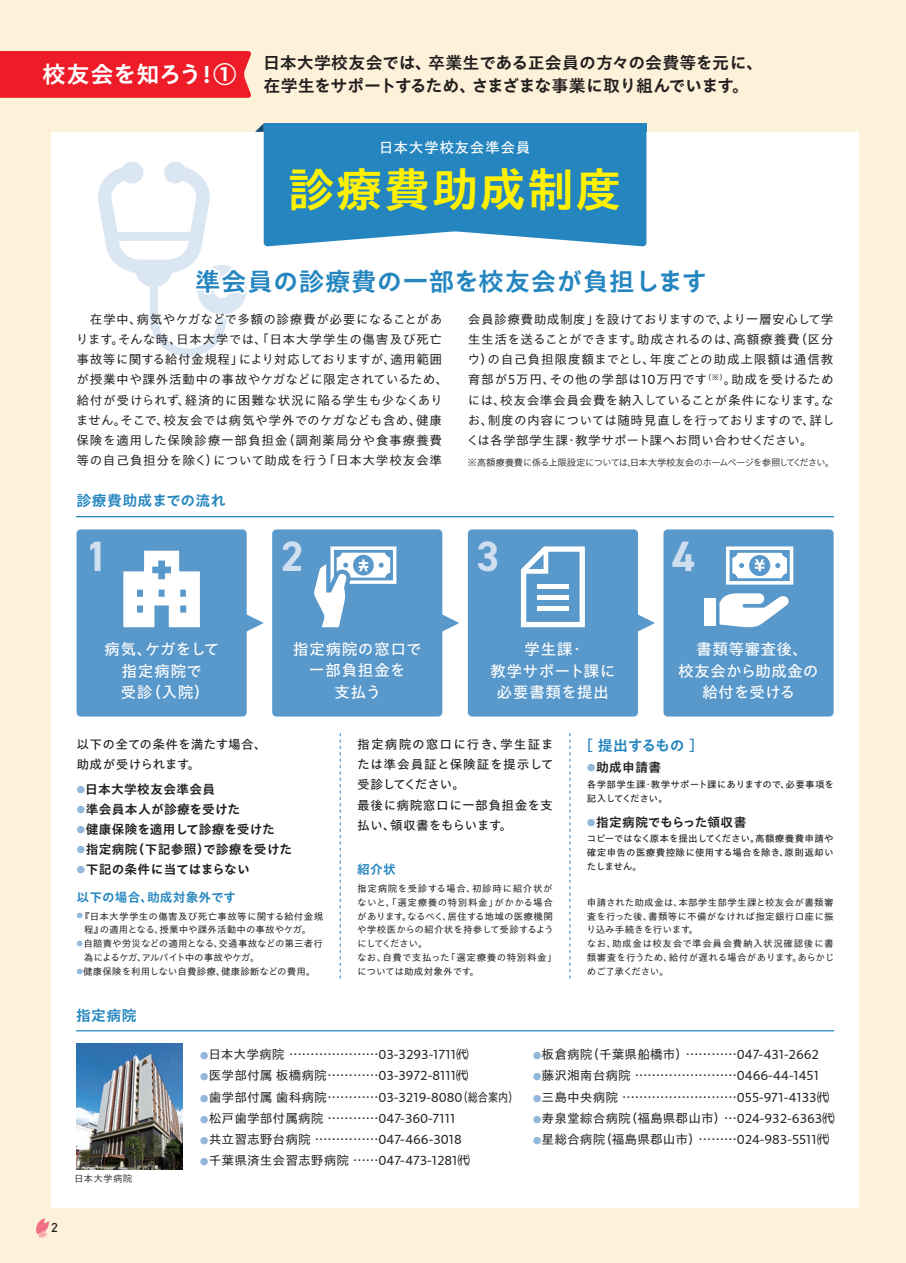
<style>
.page{position:relative;width:906px;height:1263px;background:#fef1d9}
.page>*{position:absolute;margin:0;border:0;box-sizing:border-box;transform-origin:0 0}
.t1{font:700 46.8px "P Aoto Gothic Std N";letter-spacing:.025em;color:#fff101}
.t2{font:700 42.45px "DIN2014";color:#d0dfef}
.t3{font:700 25.5px "P Aoto Gothic Std N";letter-spacing:.02em;color:#2586bf}
.t4{font:700 23.4px "P Aoto Gothic Std N";letter-spacing:-.025em;color:#fff}
.t5{font:700 16.95px/23.4px "P Aoto Gothic Std N";letter-spacing:-.02em;color:#231f20}
.t6{font:500 15.9px/21.3px "P Aoto Gothic Std N";letter-spacing:.005em;color:#fff;text-align:center}
.t7{font:500 15.9px/21.3px "P Aoto Gothic Std N";letter-spacing:.025em;color:#fff;text-align:center}
.t8{font:700 14.85px "P Aoto Gothic Std N";letter-spacing:.025em;color:#2586bf}
.t9{font:500 14.85px "P Aoto Gothic Std N";letter-spacing:.025em;color:#fff}
.t10{font:12.75px/20.2px "P Aoto Gothic Std N";color:#231f20;text-align:justify}
.t11{font:12.75px/20.2px "P Aoto Gothic Std N";letter-spacing:.03em;color:#231f20}
.t12{font:700 12.75px/27.6px "P Aoto Gothic Std N";letter-spacing:.01em;color:#231f20}
.t13{font:500 12.75px/20.2px "P Aoto Gothic Std N";letter-spacing:.025em;color:#231f20}
.t14{font:500 12.75px/20.2px "P Aoto Gothic Std N";letter-spacing:.005em;color:#231f20}
.t15{font:700 12.75px "P Aoto Gothic Std N";letter-spacing:-.015em;color:#231f20}
.t16{font:700 12.75px "P Aoto Gothic Std N";color:#2586bf}
.t17{font:500 12.75px "DIN Pro";color:#231f20}
.t18{font:9.6px/13.8px "P Aoto Gothic Std N";letter-spacing:.01em;color:#231f20}
.t19{font:500 9.6px/13.8px "P Aoto Gothic Std N";letter-spacing:.015em;color:#231f20;text-align:justify}
.t20{font:300 9.6px "P Aoto Gothic Std N";letter-spacing:-.08em;color:#231f20}
.t21{font:9.6px/13.8px "P Aoto Gothic Std N";letter-spacing:-.01em;color:#231f20}
.t22{font:500 9.6px/13.8px "P Aoto Gothic Std N";letter-spacing:-.005em;color:#231f20}
.s1{font-weight:500;font-size:9px;color:#93b6db}
.s2{color:#2586bf}
.s3{font-size:6.75px;color:#93b6db}
.s4{font-weight:500}
.s5{font-size:9px;color:#93b6db}
</style>
<div class="page">
<div style="left:51px;top:132px;width:808px;height:1076px;background:#fff"></div>
<hr style="left:77px;top:1030px;width:756px;height:1px;background:#2586bf">
<hr style="left:77px;top:516px;width:756px;height:1px;background:#2586bf">
<div style="left:0;top:51px;width:251px;height:47px;background:#ee1c28"></div>
<svg style="left:97px;top:162px;width:307px;height:195px;background:#f9fbfd"></svg>
<div style="left:402px;top:276px;width:27px;height:8px;border:4px solid #fff"></div>
<div style="left:426px;top:254px;width:283px;height:45px;background:#fff"></div>
<svg style="left:340px;top:733px;width:1px;height:247px"></svg>
<svg style="left:569px;top:733px;width:1px;height:247px"></svg>
<div style="left:264px;top:132px;width:382px;height:114px;background:#2586bf"></div>
<svg style="left:255px;top:123px;width:9px;height:9px"></svg>
<div style="left:272px;top:529px;width:170px;height:187px;background:#5998ca;border-radius:4px"></div>
<div style="left:77px;top:529px;width:170px;height:187px;background:#5998ca;border-radius:4px"></div>
<svg style="left:123px;top:551px;width:77px;height:76px"></svg>
<div style="left:468px;top:529px;width:170px;height:187px;background:#5998ca;border-radius:4px"></div>
<svg style="left:521px;top:546px;width:64px;height:81px"></svg>
<hr style="left:537px;top:584px;width:31px;height:4px;background:#fff">
<hr style="left:537px;top:595px;width:31px;height:4px;background:#fff">
<hr style="left:537px;top:606px;width:31px;height:4px;background:#fff">
<div style="left:663px;top:529px;width:170px;height:187px;background:#5998ca;border-radius:4px"></div>
<svg style="left:719px;top:593px;width:70px;height:35px"></svg>
<div style="left:704px;top:597px;width:11px;height:28px;background:#fff"></div>
<svg style="left:726px;top:546px;width:67px;height:39px"></svg>
<svg style="left:246px;top:612px;width:18px;height:22px"></svg>
<svg style="left:442px;top:612px;width:17px;height:22px"></svg>
<svg style="left:638px;top:612px;width:17px;height:22px"></svg>
<img style="left:77px;top:1043px;width:106px;height:126px">
<div style="left:264px;top:123px;width:382px;height:9px;background:#2586bf"></div>
<svg style="left:314px;top:546px;width:82px;height:81px"></svg>
<svg style="left:36px;top:1218px;width:13px;height:20px"></svg>
<h3 class="t4" style="left:43px;top:62px;width:195px">校友会を知ろう！①</h3>
<h3 class="t5" style="left:263px;top:51px;width:502px">日本大学校友会では、卒業生である正会員の方々の会費等を元に、在学生をサポートするため、さまざまな事業に取り組んでいます。</h3>
<p class="t9" style="left:379px;top:140px;width:153px">日本大学校友会準会員</p>
<h1 class="t1" style="left:288px;top:163px;width:336px">診療費助成制度</h1>
<h3 class="t3" style="left:195px;top:267px;width:513px">準会員の診療費の一部を校友会が負担します</h3>
<p class="t11" style="left:76px;top:310px;width:374px">　在学中、病気やケガなどで多額の診療費が必要になることがあります。そんな時、日本大学では、「日本大学学生の傷害及び死亡事故等に関する給付金規程」により対応しておりますが、適用範囲が授業中や課外活動中の事故やケガなどに限定されているため、給付が受けられず、経済的に困難な状況に陥る学生も少なくありません。そこで、校友会では病気や学外でのケガなども含め、健康保険を適用した保険診療一部負担金（調剤薬局分や食事療養費等の自己負担分を除く）について助成を行う「日本大学校友会準</p>
<p class="t10" style="left:466px;top:310px;width:370px">会員診療費助成制度」を設けておりますので、より一層安心して学生生活を送ることができます。助成されるのは、高額療養費（区分ウ）の自己負担限度額までとし、年度ごとの助成上限額は通信教育部が5万円、その他の学部は10万円です<sup>（※）</sup>。助成を受けるためには、校友会準会員会費を納入していることが条件になります。なお、制度の内容については随時見直しを行っておりますので、詳しくは各学部学生課・教学サポート課へお問い合わせください。</p>
<p class="t20" style="left:467px;top:455px;width:369px">※高額療養費に係る上限設定については、日本大学校友会のホームページを参照してください。</p>
<p class="t8" style="left:77px;top:493px;width:151px">診療費助成までの流れ</p>
<h2 class="t2" style="left:85px;top:528px;width:24px">1</h2>
<h2 class="t2" style="left:281px;top:528px;width:24px">2</h2>
<h2 class="t2" style="left:476px;top:528px;width:24px">3</h2>
<h2 class="t2" style="left:672px;top:528px;width:24px">4</h2>
<p class="t7" style="left:104px;top:639px;width:117px">病気、ケガをして指定病院で<br>受診（入院）</p>
<p class="t7" style="left:293px;top:639px;width:131px">指定病院の窓口で一部負担金を<br>支払う</p>
<p class="t6" style="left:490px;top:639px;width:127px">学生課・<br>教学サポート課に必要書類を提出</p>
<p class="t6" style="left:678px;top:639px;width:142px">書類等審査後、<br>校友会から助成金の給付を受ける</p>
<p class="t14" style="left:77px;top:734px;width:192px">以下の全ての条件を満たす場合、助成が受けられます。</p>
<p class="t12" style="left:77px;top:775px;width:140px"><span class="s1">●</span>日本大学校友会準会員</p>
<p class="t12" style="left:77px;top:796px;width:165px"><span class="s1">●</span>準会員本人が診療を受けた</p>
<p class="t15" style="left:77px;top:822px;width:200px"><span class="s1">●</span>健康保険を適用して診療を受けた</p>
<p class="t12" style="left:77px;top:836px;width:217px"><span class="s1">●</span>指定病院（下記参照）で診療を受けた</p>
<p class="t12" style="left:77px;top:856px;width:175px"><span class="s1">●</span>下記の条件に当てはまらない<span class="s2">以下の場合、助成対象外です</span></p>
<p class="t18" style="left:77px;top:910px;width:248px;text-align:center"><span class="s3">●</span>『日本大学学生の傷害及び死亡事故等に関する給付金規程』の適用となる、授業中や課外活動中の事故やケガ。</p>
<p class="t21" style="left:84px;top:937px;width:241px;text-indent:-7px"><span class="s3">●</span>自賠責や労災などの適用となる、交通事故などの第三者行為によるケガ、アルバイト中の事故やケガ。</p>
<p class="t18" style="left:77px;top:965px;width:241px"><span class="s3">●</span>健康保険を利用しない自費診療、健康診断などの費用。</p>
<p class="t8" style="left:76px;top:1007px;width:62px">指定病院</p>
<p class="t13" style="left:357px;top:734px;width:198px">指定病院の窓口に行き、学生証または準会員証と保険証を提示して受診してください。<br>最後に病院窓口に一部負担金を支払い、領収書をもらいます。</p>
<p class="t16" style="left:357px;top:862px;width:40px">紹介状</p>
<p class="t18" style="left:357px;top:882px;width:201px">指定病院を受診する場合、初診時に紹介状がないと、「選定療養の特別料金」がかかる場合があります。なるべく、居住する地域の医療機関や学校医からの紹介状を持参して受診するようにしてください。<br>なお、自費で支払った「選定療養の特別料金」については助成対象外です。</p>
<p class="t8" style="left:578px;top:737px;width:127px"><span class="s4">［</span> 提出するもの <span class="s4">］</span></p>
<p class="t12" style="left:587px;top:754px;width:76px"><span class="s1">●</span>助成申請書</p>
<p class="t22" style="left:587px;top:777px;width:249px">各学部学生課・教学サポート課にありますので、必要事項を記入してください。</p>
<p class="t12" style="left:587px;top:808px;width:161px"><span class="s1">●</span>指定病院でもらった領収書</p>
<p class="t19" style="left:587px;top:832px;width:248px">コピーではなく原本を提出してください。高額療養費申請や確定申告の医療費控除に使用する場合を除き、原則返却いたしません。</p>
<p class="t18" style="left:586px;top:896px;width:249px">申請された助成金は、本部学生部学生課と校友会が書類審査を行った後、書類等に不備がなければ指定銀行口座に振り込み手続きを行います。<br>なお、助成金は校友会で準会員会費納入状況確認後に書類審査を行うため、給付が遅れる場合があります。あらかじめご了承ください。</p>
<p class="t17" style="left:51px;top:1217px;width:8px">2</p>
<p class="t20" style="left:74px;top:1171px;width:60px">日本大学病院</p>
<p class="t10" style="left:200px;top:1045px;width:270px"><span class="s5">●</span>日本大学病院 …………………03-3293-1711㈹</p>
<p class="t10" style="left:200px;top:1066px;width:270px"><span class="s5">●</span>医学部付属 板橋病院…………03-3972-8111㈹</p>
<p class="t10" style="left:200px;top:1088px;width:320px"><span class="s5">●</span>歯学部付属 歯科病院…………03-3219-8080（総合案内）</p>
<p class="t10" style="left:200px;top:1109px;width:257px"><span class="s5">●</span>松戸歯学部付属病院 …………047-360-7111</p>
<p class="t10" style="left:200px;top:1130px;width:263px"><span class="s5">●</span>共立習志野台病院 ……………047-466-3018</p>
<p class="t10" style="left:200px;top:1152px;width:272px"><span class="s5">●</span>千葉県済生会習志野病院 ……047-473-1281㈹</p>
<p class="t10" style="left:533px;top:1045px;width:288px"><span class="s5">●</span>板倉病院（千葉県船橋市）…………047-431-2662</p>
<p class="t10" style="left:533px;top:1066px;width:288px"><span class="s5">●</span>藤沢湘南台病院 ……………………0466-44-1451</p>
<p class="t10" style="left:533px;top:1088px;width:298px"><span class="s5">●</span>三島中央病院 ………………………055-971-4133㈹</p>
<p class="t10" style="left:533px;top:1109px;width:304px"><span class="s5">●</span>寿泉堂綜合病院（福島県郡山市）…024-932-6363㈹</p>
<p class="t10" style="left:533px;top:1130px;width:298px"><span class="s5">●</span>星総合病院（福島県郡山市）………024-983-5511㈹</p>
</div>
